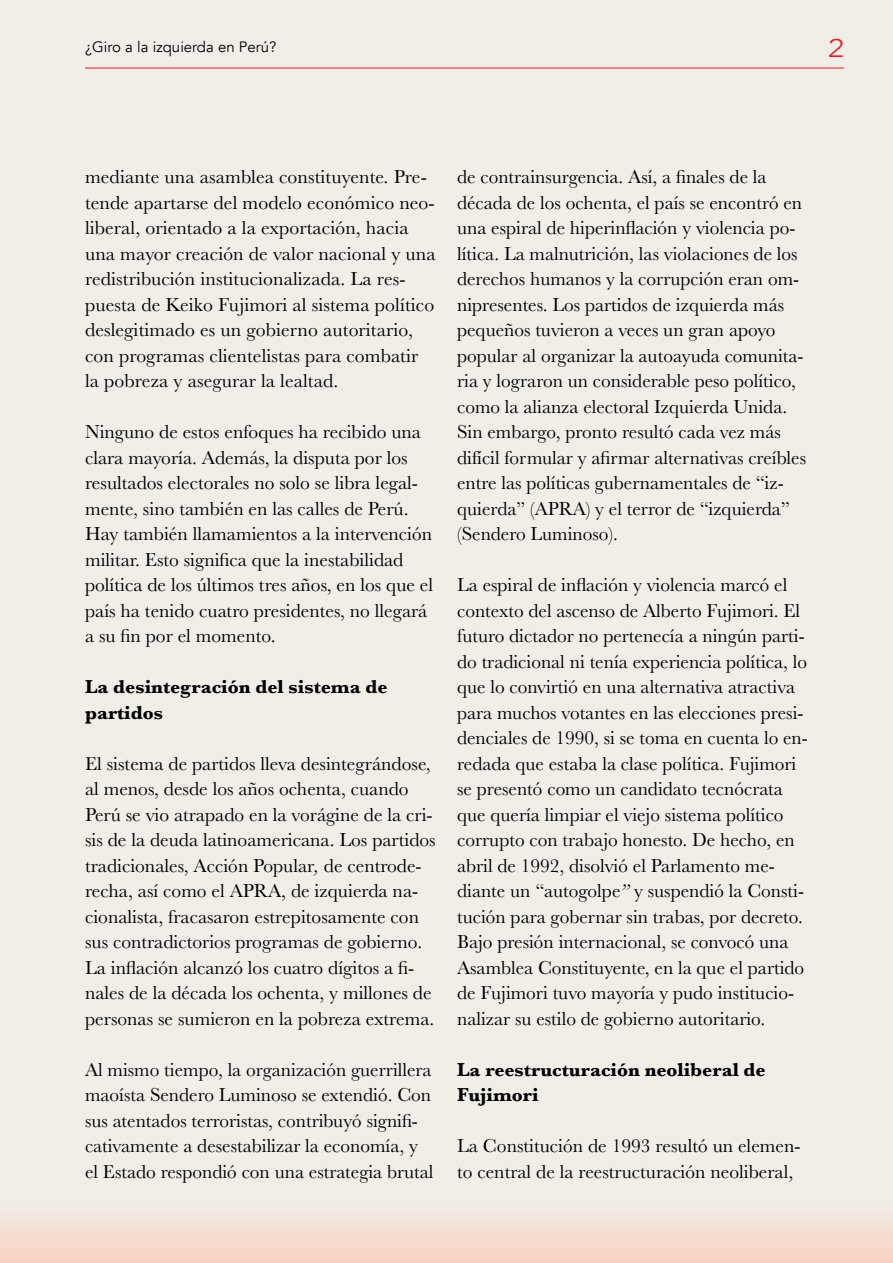
<style>
.page{position:relative;width:893px;height:1263px;background:#f1eee8}
.page>*{position:absolute;margin:0;border:0;box-sizing:border-box;transform-origin:0 0}
.t1{font:300 25.5px "Avenir";color:#ed1d24;scale:1.2 1}
.t2{font:19.5px/25.5px "Baskerville";color:#000}
.t3{font:700 19.5px/25.5px "Baskerville";color:#000}
.t4{font:15px "Avenir";color:#000}
.s1{font-style:italic}
</style>
<div class="page">
<hr style="left:85px;top:68px;width:759px;height:1px;background:#ed1d24">
<div style="left:0;top:1200px;width:893px;height:63px;background:linear-gradient(to bottom,#f1eee7,#f8d2c1)"></div>
<p class="t4" style="left:85px;top:38px;width:193px">¿Giro a la izquierda en Perú?</p>
<h1 class="t1" style="left:828px;top:34px;width:15px">2</h1>
<p class="t2" style="left:85px;top:164px;width:352px">mediante una asamblea constituyente. Pre&shy;tende apartarse del modelo económico neo&shy;liberal, orientado a la exportación, hacia una mayor creación de valor nacional y una redistribución institucionalizada. La res&shy;puesta de Keiko Fujimori al sistema político deslegitimado es un gobierno autoritario, con programas clientelistas para combatir la pobreza y asegurar la lealtad.</p>
<p class="t2" style="left:85px;top:419px;width:350px">Ninguno de estos enfoques ha recibido una clara mayoría. Además, la disputa por los resultados electorales no solo se libra legal&shy;mente, sino también en las calles de Perú.<br>Hay también llamamientos a la intervención militar. Esto significa que la inestabilidad política de los últimos tres años, en los que el país ha tenido cuatro presidentes, no llegará a su fin por el momento.</p>
<p class="t3" style="left:85px;top:674px;width:304px">La desintegración del sistema de partidos</p>
<p class="t2" style="left:85px;top:751px;width:352px">El sistema de partidos lleva desintegrándose, al menos, desde los años ochenta, cuando Perú se vio atrapado en la vorágine de la cri&shy;sis de la deuda latinoamericana. Los partidos tradicionales, Acción Popular<span class="s1">,</span> de centrode&shy;recha, así como el APRA, de izquierda na&shy;cionalista, fracasaron estrepitosamente con sus contradictorios programas de gobierno.<br>La inflación alcanzó los cuatro dígitos a fi&shy;nales de la década los ochenta, y millones de personas se sumieron en la pobreza extrema.</p>
<p class="t2" style="left:85px;top:1057px;width:350px">Al mismo tiempo, la organización guerrillera maoísta Sendero Luminoso se extendió. Con sus atentados terroristas, contribuyó signifi&shy;cativamente a desestabilizar la economía, y el Estado respondió con una estrategia brutal</p>
<p class="t2" style="left:457px;top:164px;width:350px">de contrainsurgencia. Así, a finales de la década de los ochenta, el país se encontró en una espiral de hiperinflación y violencia po&shy;lítica. La malnutrición, las violaciones de los derechos humanos y la corrupción eran om&shy;nipresentes. Los partidos de izquierda más pequeños tuvieron a veces un gran apoyo popular al organizar la autoayuda comunita&shy;ria y lograron un considerable peso político, como la alianza electoral Izquierda Unida.<br>Sin embargo, pronto resultó cada vez más difícil formular y afirmar alternativas creíbles entre las políticas gubernamentales de “iz&shy;quierda” (APRA) y el terror de “izquierda” (Sendero Luminoso).</p>
<p class="t2" style="left:457px;top:572px;width:352px">La espiral de inflación y violencia marcó el contexto del ascenso de Alberto Fujimori. El futuro dictador no pertenecía a ningún parti&shy;do tradicional ni tenía experiencia política, lo que lo convirtió en una alternativa atractiva para muchos votantes en las elecciones presi&shy;denciales de 1990, si se toma en cuenta lo en&shy;redada que estaba la clase política. Fujimori se presentó como un candidato tecnócrata que quería limpiar el viejo sistema político corrupto con trabajo honesto. De hecho, en abril de 1992, disolvió el Parlamento me&shy;diante un “autogolpe<span class="s1">”</span> y suspendió la Consti&shy;tución para gobernar sin trabas, por decreto.<br>Bajo presión internacional, se convocó una Asamblea Constituyente, en la que el partido de Fujimori tuvo mayoría y pudo institucio&shy;nalizar su estilo de gobierno autoritario.</p>
<p class="t3" style="left:457px;top:1057px;width:310px">La reestructuración neoliberal de<br>Fujimori</p>
<p class="t2" style="left:457px;top:1133px;width:345px">La Constitución de 1993 resultó un elemen&shy;to central de la reestructuración neoliberal,</p>
</div>
